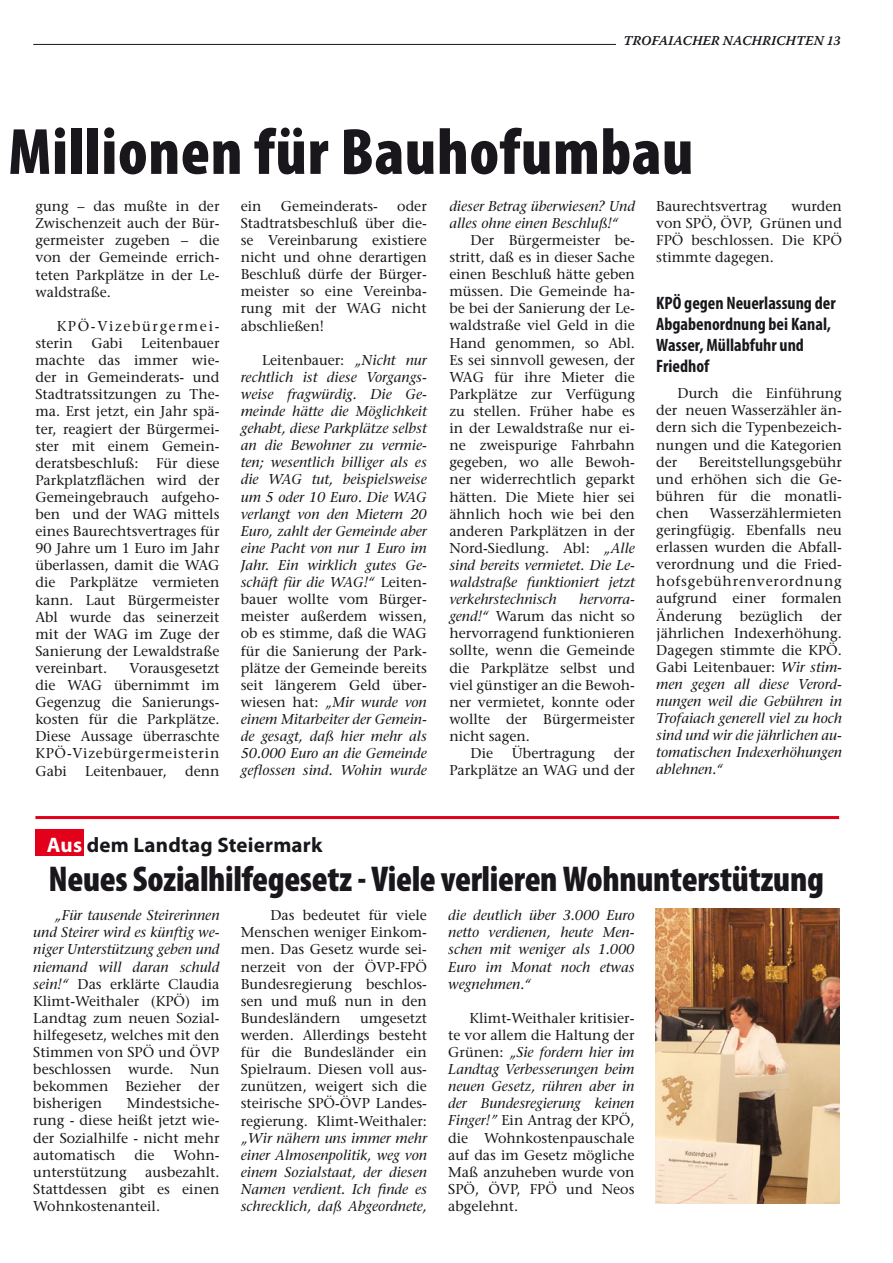
<style>
.page{position:relative;width:893px;height:1263px;background:#fff}
.page>*{position:absolute;margin:0;border:0;box-sizing:border-box;transform-origin:0 0}
.t1{font:900 condensed 66px "Myriad Pro";letter-spacing:.01em;color:#1a171c}
.Titel_2{font:900 condensed 36px "Myriad Pro";letter-spacing:-.01em;color:#1a171c}
.Titel_2-2{font:700 21px "Myriad Pro";letter-spacing:.01em;color:#1a171c}
.zwitit{font:700 condensed 18px/21px "Myriad Pro";color:#1a171c}
.swt-twxt{font:14.25px/17.1px "Stone Serif";color:#1a171c;text-align:justify}
.swt-twxt-2{font:italic 14.25px/17.1px "Stone Serif";color:#1a171c;text-align:justify}
.swt-twxt-3{font:14.25px/17.1px "Stone Serif";color:#161717;text-align:justify}
.swt-twxt-4{font:14.25px/17.1px "Stone Serif";letter-spacing:.115em;color:#1a171c}
.t2{font:13.5px "Warnock Pro Semibold It Capt";color:#1a171c}
.s1{font-style:italic}
.s2{font-style:normal}
.s3{color:#1a171c}
.s4{color:#fff}
</style>
<div class="page">
<hr style="left:33px;top:44px;width:583px;height:1px;background:#1a171c">
<div style="left:35px;top:829px;width:49px;height:27px;background:#e2001a"></div>
<hr style="left:35px;top:816px;width:804px;height:3px;background:#e2001a">
<img style="left:656px;top:909px;width:183px;height:294px">
<p class="t2" style="left:623px;top:33px;width:219px">TROFAIACHER NACHRICHTEN 13</p>
<h1 class="t1" style="left:8px;top:110px;width:687px">Millionen für Bauhofumbau</h1>
<p class="swt-twxt" style="left:35px;top:198px;width:186px">gung – das mußte in der Zwischenzeit auch der Bür&shy;germeister zugeben – die von der Gemeinde errich&shy;teten Parkplätze in der Le&shy;waldstraße.</p>
<p class="swt-twxt-4" style="left:35px;top:317px;width:186px;text-indent:21px">KPÖ-Vizebürgermei&shy;sterin</p>
<p class="swt-twxt-2" style="left:449px;top:197px;width:187px">dieser Betrag überwiesen? Und alles ohne einen Beschluß!“</p>
<p class="swt-twxt" style="left:449px;top:231px;width:187px;text-indent:21px">Der Bürgermeister be&shy;stritt, daß es in dieser Sache einen Beschluß hätte geben müssen. Die Gemeinde ha&shy;be bei der Sanierung der Le&shy;waldstraße viel Geld in die Hand genommen, so Abl.<br>Es sei sinnvoll gewesen, der WAG für ihre Mieter die Parkplätze zur Verfügung zu stellen. Früher habe es in der Lewaldstraße nur ei&shy;ne zweispurige Fahrbahn gegeben, wo alle Bewoh&shy;ner widerrechtlich geparkt hätten. Die Miete hier sei ähnlich hoch wie bei den anderen Parkplätzen in der Nord-Siedlung. Abl: <span class="s1">„Alle sind bereits vermietet. Die Le&shy;waldstraße funktioniert jetzt verkehrstechnisch</span></p>
<p class="swt-twxt" style="left:241px;top:197px;width:188px;text-indent:156px">oder Stadtratsbeschluß über die&shy;se Vereinbarung existiere nicht und ohne derartigen Beschluß dürfe der Bürger&shy;meister so eine Vereinba&shy;rung mit der WAG nicht abschließen!</p>
<p class="swt-twxt-2" style="left:241px;top:351px;width:188px;text-indent:21px"><span class="s2">Leitenbauer:</span> „Nicht nur rechtlich ist diese Vorgangs&shy;weise fragwürdig. Die Ge&shy;meinde hätte die Möglichkeit gehabt, diese Parkplätze selbst an die Bewohner zu vermie&shy;ten; wesentlich billiger als es die WAG tut, beispielsweise um 5 oder 10 Euro. Die WAG verlangt von den Mietern 20<br>Euro, zahlt der Gemeinde aber eine Pacht von nur 1 Euro im Jahr. Ein wirklich gutes Ge&shy;schäft für die WAG!“ <span class="s2">Leiten&shy;bauer wollte vom Bürger&shy;meister außerdem wissen, ob es stimme, daß die WAG für die Sanierung der Park&shy;plätze der Gemeinde bereits seit längerem Geld über&shy;wiesen hat:</span> „Mir wurde von einem Mitarbeiter der Gemein&shy;de gesagt, daß hier mehr als 50.000 Euro an die Gemeinde geflossen sind. Wohin wurde</p>
<p class="swt-twxt" style="left:241px;top:197px;width:22px">ein</p>
<p class="swt-twxt" style="left:281px;top:197px;width:98px">Gemeinderats-</p>
<p class="swt-twxt" style="left:656px;top:197px;width:187px;text-indent:135px">wurden von SPÖ, ÖVP, Grünen und FPÖ beschlossen. Die KPÖ stimmte dagegen.</p>
<p class="zwitit" style="left:656px;top:292px;width:181px">KPÖ gegen Neuerlassung der<br>Abgabenordnung bei Kanal,<br>Wasser, Müllabfuhr und<br>Friedhof</p>
<p class="swt-twxt" style="left:656px;top:385px;width:187px;text-indent:21px">Durch die Einführung der neuen Wasserzähler än&shy;dern sich die Typenbezeich&shy;nungen und die Kategorien der</p>
<p class="swt-twxt" style="left:656px;top:197px;width:112px">Baurechtsvertrag</p>
<p class="swt-twxt" style="left:35px;top:334px;width:186px;text-indent:106px">Leitenbauer machte das immer wie&shy;der in Gemeinderats- und Stadtratssitzungen zu The&shy;ma. Erst jetzt, ein Jahr spä&shy;ter, reagiert der Bürgermei&shy;ster mit einem Gemein&shy;deratsbeschluß: Für diese Parkplatzflächen wird der Gemeingebrauch aufgeho&shy;ben und der WAG mittels eines Baurechtsvertrages für 90 Jahre um 1 Euro im Jahr überlassen, damit die WAG die Parkplätze vermieten kann. Laut Bürgermeister Abl wurde das seinerzeit mit der WAG im Zuge der Sanierung der Lewaldstraße vereinbart.</p>
<p class="swt-twxt" style="left:91px;top:334px;width:33px">Gabi</p>
<p class="swt-twxt" style="left:656px;top:453px;width:187px;text-indent:42px">Bereitstellungsgebühr und erhöhen sich die Ge&shy;bühren für die monatli&shy;chen</p>
<p class="swt-twxt-3" style="left:656px;top:504px;width:187px;text-indent:53px"><span class="s3">Wasserzählermieten geringfügig.</span> Ebenfalls neu erlassen wurden die Abfall&shy;verordnung und die Fried&shy;hofsgebührenverordnung aufgrund einer formalen Änderung bezüglich der jährlichen Indexerhöhung.<br>Dagegen stimmte die KPÖ.<br>Gabi Leitenbauer: <span class="s1">Wir stim&shy;men gegen all diese Verord&shy;nungen weil die Gebühren in Trofaiach generell viel zu hoch sind und wir die jährlichen au&shy;tomatischen Indexerhöhungen ablehnen.“</span></p>
<p class="swt-twxt" style="left:449px;top:590px;width:187px;text-indent:130px"><span class="s1">hervorra&shy;gend!“</span> Warum das nicht so hervorragend funktionieren sollte, wenn die Gemeinde die Parkplätze selbst und viel günstiger an die Bewoh&shy;ner vermietet, konnte oder wollte der Bürgermeister nicht sagen.</p>
<p class="swt-twxt" style="left:471px;top:744px;width:24px">Die</p>
<p class="swt-twxt" style="left:512px;top:744px;width:85px">Übertragung</p>
<p class="swt-twxt" style="left:35px;top:659px;width:186px;text-indent:94px">Vorausgesetzt die WAG übernimmt im Gegenzug die Sanierungs&shy;kosten für die Parkplätze.<br>Diese Aussage überraschte KPÖ-Vizebürgermeisterin Gabi</p>
<p class="swt-twxt" style="left:449px;top:744px;width:187px;text-align:right">der<br>Parkplätze an WAG und der</p>
<p class="swt-twxt" style="left:85px;top:762px;width:83px">Leitenbauer,</p>
<p class="swt-twxt" style="left:185px;top:762px;width:36px">denn</p>
<p class="Titel_2-2" style="left:47px;top:831px;width:277px"><span class="s4">Aus</span> dem Landtag Steiermark</p>
<p class="Titel_2" style="left:49px;top:856px;width:777px">Neues Sozialhilfegesetz - Viele verlieren Wohnunterstützung</p>
<p class="swt-twxt" style="left:33px;top:906px;width:188px;text-indent:21px"><span class="s1">„Für tausende Steirerinnen und Steirer wird es künftig we&shy;niger Unterstützung geben und niemand will daran schuld sein!“</span> Das erklärte Claudia Klimt-Weithaler (KPÖ) im Landtag zum neuen Sozial&shy;hilfegesetz, welches mit den Stimmen von SPÖ und ÖVP beschlossen wurde. Nun bekommen Bezieher der bisherigen</p>
<p class="swt-twxt" style="left:33px;top:1095px;width:188px;text-indent:94px">Mindestsiche&shy;rung - diese heißt jetzt wie&shy;der Sozialhilfe - nicht mehr automatisch</p>
<p class="swt-twxt" style="left:135px;top:1146px;width:22px">die</p>
<p class="swt-twxt" style="left:174px;top:1146px;width:46px">Wohn-</p>
<p class="swt-twxt" style="left:33px;top:1163px;width:188px;text-indent:112px">ausbezahlt.<br>Stattdessen gibt es einen Wohnkostenanteil.</p>
<p class="swt-twxt" style="left:33px;top:1163px;width:95px">unterstützung</p>
<p class="swt-twxt" style="left:241px;top:907px;width:188px;text-indent:30px">Das bedeutet für viele Menschen weniger Einkom&shy;men. Das Gesetz wurde sei&shy;nerzeit von der ÖVP-FPÖ Bundesregierung beschlos&shy;sen und muß nun in den Bundesländern</p>
<p class="swt-twxt" style="left:241px;top:1009px;width:188px;text-indent:119px">umgesetzt werden. Allerdings besteht für die Bundesländer ein Spielraum. Diesen voll aus&shy;zunützen, weigert sich die steirische SPÖ-ÖVP Landes&shy;regierung. Klimt-Weithaler: <span class="s1">„Wir nähern uns immer mehr einer Almosenpolitik, weg von einem Sozialstaat, der diesen Namen verdient. Ich finde es schrecklich, daß Abgeordnete,</span></p>
<p class="swt-twxt-2" style="left:448px;top:907px;width:188px">die deutlich über 3.000 Euro netto verdienen, heute Men&shy;schen mit weniger als 1.000<br>Euro im Monat noch etwas wegnehmen.“</p>
<p class="swt-twxt" style="left:448px;top:1009px;width:188px;text-indent:21px">Klimt-Weithaler kritisier&shy;te vor allem die Haltung der Grünen: <span class="s1">„Sie fordern hier im Landtag Verbesserungen beim neuen Gesetz, rühren aber in der Bundesregierung keinen Finger!”</span> Ein Antrag der KPÖ, die Wohnkostenpauschale auf das im Gesetz mögliche Maß anzuheben wurde von SPÖ, ÖVP, FPÖ und Neos abgelehnt.</p>
</div>
